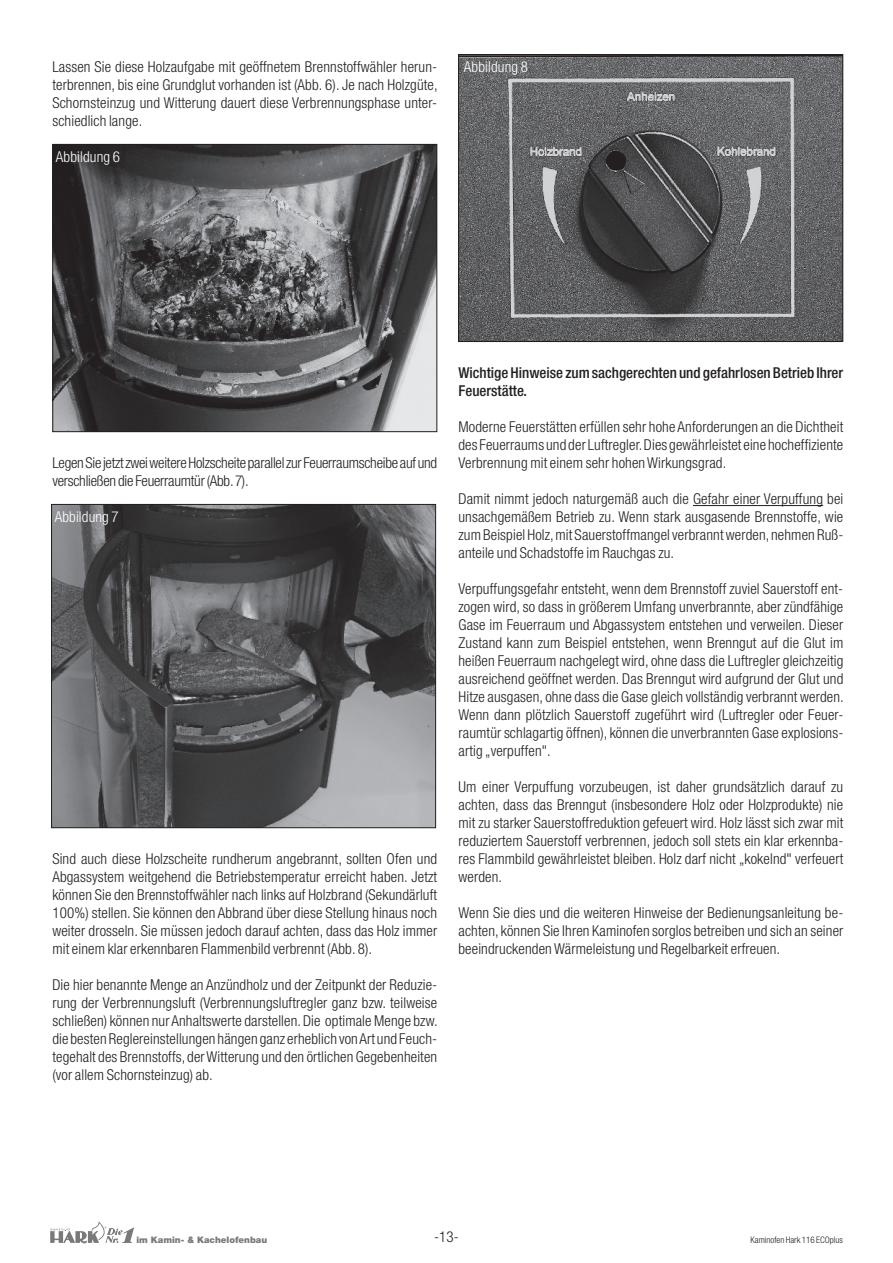
<style>
.page{position:relative;width:893px;height:1263px;background:#fff}
.page>*{position:absolute;margin:0;border:0;box-sizing:border-box;transform-origin:0 0}
.t1{font:300 condensed 15px/18px "Helvetica Neue LT";letter-spacing:.01em;color:#231f20;text-align:justify}
.t2{font:300 condensed 15px/18px "Helvetica Neue LT";letter-spacing:-.015em;color:#231f20}
.t3{font:500 condensed 15px/18px "Helvetica Neue LT";color:#231f20}
.t4{font:300 condensed 15px "Helvetica Neue LT";letter-spacing:.01em;color:#fff}
.t5{font:300 condensed 9px "Helvetica Neue LT";color:#231f20}
.t6{font:900 9px "Helvetica Neue LT";color:#231f20}
</style>
<div class="page">
<svg style="left:50px;top:1221px;width:84px;height:22px"></svg>
<hr style="left:693px;top:505px;width:130px;height:1px;background:#231f20">
<img style="left:53px;top:506px;width:381px;height:320px">
<div style="left:51px;top:504px;width:385px;height:324px;border:1px solid #231f20"></div>
<img style="left:460px;top:56px;width:381px;height:284px">
<div style="left:458px;top:54px;width:385px;height:288px;border:1px solid #231f20"></div>
<img style="left:54px;top:146px;width:381px;height:284px">
<div style="left:52px;top:144px;width:385px;height:288px;border:1px solid #231f20"></div>
<p class="t1" style="left:52px;top:58px;width:387px">Lassen Sie diese Holzaufgabe mit geöffnetem Brennstoffwähler herun&shy;terbrennen, bis eine Grundglut vorhanden ist (Abb. 6). Je nach Holzgüte, Schornsteinzug und Witterung dauert diese Verbrennungsphase unter&shy;schiedlich lange.</p>
<p class="t4" style="left:56px;top:148px;width:66px">Abbildung 6</p>
<p class="t4" style="left:464px;top:58px;width:66px">Abbildung 8</p>
<p class="t2" style="left:52px;top:454px;width:386px">Legen Sie jetzt zwei weitere Holzscheite parallel zur Feuerraumscheibe auf und verschließen die Feuerraumtür (Abb. 7).</p>
<p class="t4" style="left:55px;top:508px;width:66px">Abbildung 7</p>
<p class="t1" style="left:52px;top:850px;width:386px">Sind auch diese Holzscheite rundherum angebrannt, sollten Ofen und Abgassystem weitgehend die Betriebstemperatur erreicht haben. Jetzt können Sie den Brennstoffwähler nach links auf Holzbrand (Sekundärluft 100%) stellen. Sie können den Abbrand über diese Stellung hinaus noch weiter drosseln. Sie müssen jedoch darauf achten, dass das Holz immer mit einem klar erkennbaren Flammenbild verbrennt (Abb. 8).</p>
<p class="t1" style="left:52px;top:976px;width:387px">Die hier benannte Menge an Anzündholz und der Zeitpunkt der Reduzie&shy;rung der Verbrennungsluft (Verbrennungsluftregler ganz bzw. teilweise schließen) können nur Anhaltswerte darstellen. Die optimale Menge bzw. die besten Reglereinstellungen hängen ganz erheblich von Art und Feuch&shy;tegehalt des Brennstoffs, der Witterung und den örtlichen Gegebenheiten (vor allem Schornsteinzug) ab.</p>
<p class="t3" style="left:458px;top:363px;width:386px">Wichtige Hinweise zum sachgerechten und gefahrlosen Betrieb Ihrer<br>Feuerstätte.</p>
<p class="t1" style="left:458px;top:418px;width:386px">Moderne Feuerstätten erfüllen sehr hohe Anforderungen an die Dichtheit des Feuerraums und der Luftregler. Dies gewährleistet eine hocheffiziente Verbrennung mit einem sehr hohen Wirkungsgrad.</p>
<p class="t1" style="left:458px;top:490px;width:386px">Damit nimmt jedoch naturgemäß auch die Gefahr einer Verpuffung bei unsachgemäßem Betrieb zu. Wenn stark ausgasende Brennstoffe, wie zum Beispiel Holz, mit Sauerstoffmangel verbrannt werden, nehmen Ruß&shy;anteile und Schadstoffe im Rauchgas zu.</p>
<p class="t1" style="left:458px;top:580px;width:387px">Verpuffungsgefahr entsteht, wenn dem Brennstoff zuviel Sauerstoff ent&shy;zogen wird, so dass in größerem Umfang unverbrannte, aber zündfähige Gase im Feuerraum und Abgassystem entstehen und verweilen. Dieser Zustand kann zum Beispiel entstehen, wenn Brenngut auf die Glut im heißen Feuerraum nachgelegt wird, ohne dass die Luftregler gleichzeitig ausreichend geöffnet werden. Das Brenngut wird aufgrund der Glut und Hitze ausgasen, ohne dass die Gase gleich vollständig verbrannt werden.<br>Wenn dann plötzlich Sauerstoff zugeführt wird (Luftregler oder Feuer&shy;raumtür schlagartig öffnen), können die unverbrannten Gase explosions&shy;artig „verpuffen".</p>
<p class="t1" style="left:458px;top:778px;width:386px">Um einer Verpuffung vorzubeugen, ist daher grundsätzlich darauf zu achten, dass das Brenngut (insbesondere Holz oder Holzprodukte) nie mit zu starker Sauerstoffreduktion gefeuert wird. Holz lässt sich zwar mit reduziertem Sauerstoff verbrennen, jedoch soll stets ein klar erkennba&shy;res Flammbild gewährleistet bleiben. Holz darf nicht „kokelnd" verfeuert werden.</p>
<p class="t1" style="left:458px;top:904px;width:386px">Wenn Sie dies und die weiteren Hinweise der Bedienungsanleitung be&shy;achten, können Sie Ihren Kaminofen sorglos betreiben und sich an seiner beeindruckenden Wärmeleistung und Regelbarkeit erfreuen.</p>
<p class="t6" style="left:136px;top:1234px;width:132px">im Kamin- &amp; Kachelofenbau</p>
<p class="t1" style="left:434px;top:1228px;width:26px">-13-</p>
<p class="t5" style="left:750px;top:1234px;width:94px">Kaminofen Hark 116 ECOplus</p>
</div>
